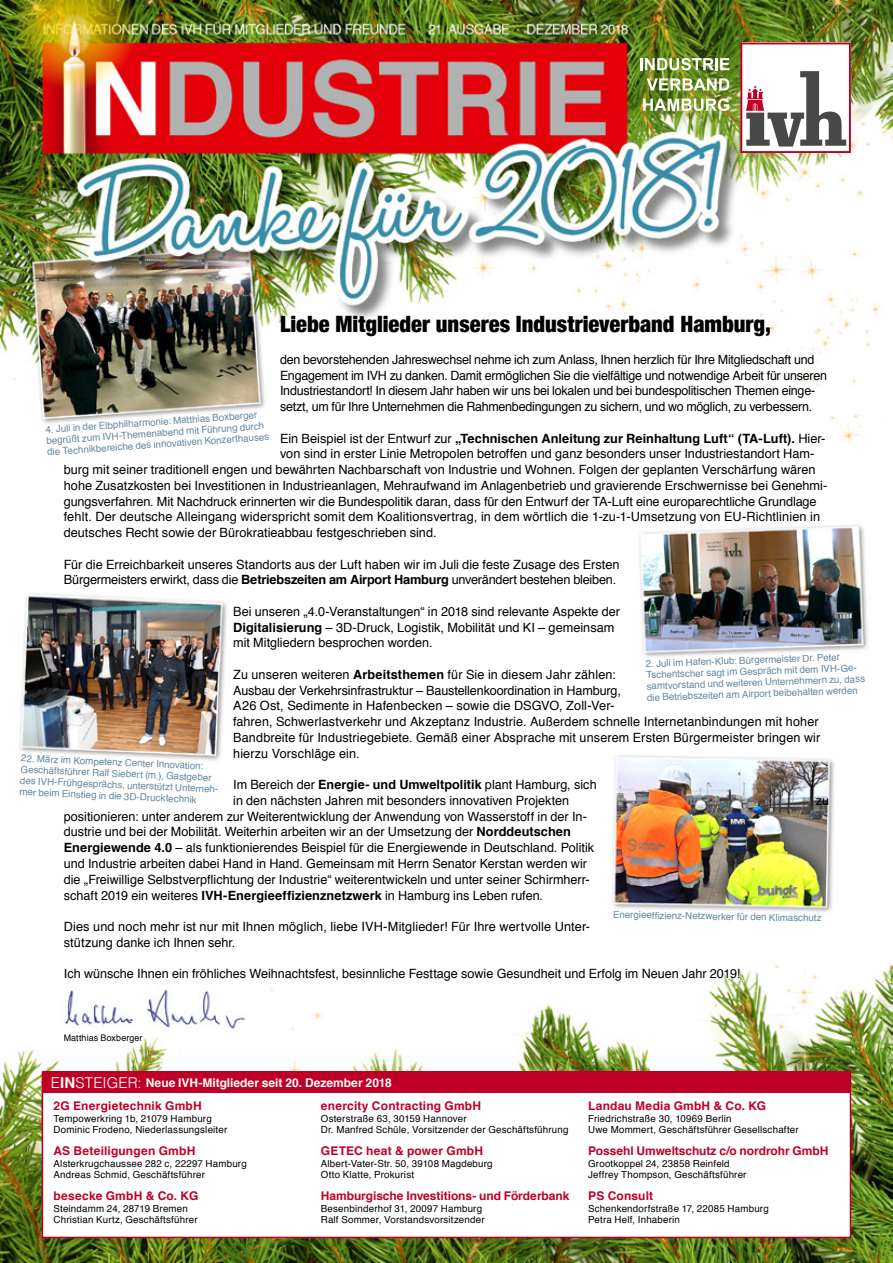
<style>
.page{position:relative;width:893px;height:1263px;background:#fff}
.page>*{position:absolute;margin:0;border:0;box-sizing:border-box;transform-origin:0 0}
.t1{font:900 condensed 22.5px "Helvetica Neue";color:#000}
.t2{font:12.75px/15.8px "Helvetica";color:#000}
.t3{font:12.75px/15.8px "Helvetica";letter-spacing:-.02em;color:#000}
.t4{font:700 12.75px "Helvetica";color:#000}
.t5{font:700 12px "Helvetica";letter-spacing:.01em;color:#be0027}
.t6{font:700 12px "Helvetica";color:#fff}
.t7{font:9.75px/11.2px "Helvetica";letter-spacing:.02em;color:#000}
.t8{font:9.75px/11.2px "Helvetica";color:#6388a1}
.t9{font:9px "Helvetica";letter-spacing:.01em;color:#000}
.s1{font-weight:400}
.s2{font-weight:700}
.s3{font-weight:300;font-size:15px}
.s4{font-size:15px}
</style>
<div class="page">
<img style="left:0;top:0;width:893px;height:1263px">
<div style="left:42px;top:1072px;width:809px;height:166px;background:#fff;border:2px solid #be0027"></div>
<svg style="left:740px;top:43px;width:111px;height:110px"></svg>
<svg style="left:640px;top:58px;width:89px;height:12px"></svg>
<svg style="left:647px;top:78px;width:82px;height:12px"></svg>
<svg style="left:643px;top:98px;width:86px;height:13px"></svg>
<div style="left:42px;top:1071px;width:808px;height:22px;background:#be0027"></div>
<h1 class="t1" style="left:280px;top:306px;width:492px">Liebe Mitglieder unseres Industrieverband Hamburg,</h1>
<p class="t3" style="left:280px;top:352px;width:548px">den bevorstehenden Jahreswechsel nehme ich zum Anlass, Ihnen herzlich für Ihre Mitgliedschaft und Engagement im IVH zu danken. Damit ermöglichen Sie die vielfältige und notwendige Arbeit für unseren Industriestandort! In diesem Jahr haben wir uns bei lokalen und bei bundespolitischen Themen einge&shy;setzt, um für Ihre Unternehmen die Rahmenbedingungen zu sichern, und wo möglich, zu verbessern.</p>
<p class="t4" style="left:280px;top:428px;width:547px"><span class="s1">Ein Beispiel ist der Entwurf zur</span> „Technischen Anleitung zur Reinhaltung Luft“ (TA-Luft). <span class="s1">Hier-</span></p>
<p class="t2" style="left:280px;top:446px;width:536px">von sind in erster Linie Metropolen betroffen und ganz besonders unser Industriestandort Ham-</p>
<p class="t2" style="left:64px;top:462px;width:753px">burg mit seiner traditionell engen und bewährten Nachbarschaft von Industrie und Wohnen. Folgen der geplanten Verschärfung wären</p>
<p class="t2" style="left:64px;top:478px;width:765px">hohe Zusatzkosten bei Investitionen in Industrieanlagen, Mehraufwand im Anlagenbetrieb und gravierende Erschwernisse bei Genehmi-</p>
<p class="t2" style="left:64px;top:494px;width:754px">gungsverfahren. Mit Nachdruck erinnerten wir die Bundespolitik daran, dass für den Entwurf der TA-Luft eine europarechtliche Grundlage</p>
<p class="t2" style="left:64px;top:509px;width:758px">fehlt. Der deutsche Alleingang widerspricht somit dem Koalitionsvertrag, in dem wörtlich die 1-zu-1-Umsetzung von EU-Richtlinien in</p>
<p class="t2" style="left:64px;top:525px;width:374px">deutsches Recht sowie der Bürokratieabbau festgeschrieben sind.</p>
<p class="t2" style="left:64px;top:557px;width:557px">Für die Erreichbarkeit unseres Standorts aus der Luft haben wir im Juli die feste Zusage des Ersten<br>Bürgermeisters erwirkt, dass die <span class="s2">Betriebszeiten am Airport Hamburg</span> unverändert bestehen bleiben.</p>
<p class="t2" style="left:233px;top:604px;width:388px">Bei unseren „4.0-Veranstaltungen“ in 2018 sind relevante Aspekte der<br><span class="s2">Digitalisierung</span> – 3D-Druck, Logistik, Mobilität und KI – gemeinsam mit Mitgliedern besprochen worden.</p>
<p class="t2" style="left:233px;top:667px;width:589px">Zu unseren weiteren <span class="s2">Arbeitsthemen</span> für Sie in diesem Jahr zählen:<br>Ausbau der Verkehrsinfrastruktur – Baustellenkoordination in Hamburg,<br>A26 Ost, Sedimente in Hafenbecken – sowie die DSGVO, Zoll-Ver-<br>fahren, Schwerlastverkehr und Akzeptanz Industrie. Außerdem schnelle Internetanbindungen mit hoher Bandbreite für Industriegebiete. Gemäß einer Absprache mit unserem Ersten Bürgermeister bringen wir hierzu Vorschläge ein.</p>
<p class="t2" style="left:233px;top:777px;width:365px">Im Bereich der <span class="s2">Energie- und Umweltpolitik</span> plant Hamburg, sich in den nächsten Jahren mit besonders innovativen Projekten</p>
<p class="t8" style="left:45px;top:424px;width:224px;rotate:-4deg">4. Juli in der Elbphilharmonie: Matthias Boxberger begrüßt zum IVH-Themenabend mit Führung durch die Technikbereiche des innovativen Konzerthauses</p>
<p class="t8" style="left:646px;top:658px;width:220px;rotate:-2deg">2. Juli im Hafen-Klub: Bürgermeister Dr. Peter Tschentscher sagt im Gespräch mit dem IVH-Ge&shy;samtvorstand und weiteren Unternehmern zu, dass die Betriebszeiten am Airport beibehalten werden</p>
<p class="t8" style="left:21px;top:753px;width:200px;rotate:2deg">22. März im Kompetenz Center Innovation:<br>Geschäftsführer Ralf Siebert (m.), Gastgeber des IVH-Frühgesprächs, unterstützt Unterneh&shy;mer beim Einstieg in die 3D-Drucktechnik</p>
<p class="t2" style="left:816px;top:793px;width:15px">zu</p>
<p class="t2" style="left:64px;top:809px;width:532px">positionieren: unter anderem zur Weiterentwicklung der Anwendung von Wasserstoff in der In&shy;dustrie und bei der Mobilität. Weiterhin arbeiten wir an der Umsetzung der <span class="s2">Norddeutschen Energiewende 4.0</span> – als funktionierendes Beispiel für die Energiewende in Deutschland. Politik und Industrie arbeiten dabei Hand in Hand. Gemeinsam mit Herrn Senator Kerstan werden wir die „Freiwillige Selbstverpflichtung der Industrie“ weiterentwickeln und unter seiner Schirmherr&shy;schaft 2019 ein weiteres <span class="s2">IVH-Energieeffizienznetzwerk</span> in Hamburg ins Leben rufen.</p>
<p class="t2" style="left:64px;top:919px;width:528px">Dies und noch mehr ist nur mit Ihnen möglich, liebe IVH-Mitglieder! Für Ihre wertvolle Unter&shy;stützung danke ich Ihnen sehr.</p>
<p class="t2" style="left:64px;top:966px;width:678px">Ich wünsche Ihnen ein fröhliches Weihnachtsfest, besinnliche Festtage sowie Gesundheit und Erfolg im Neuen Jahr 2019!</p>
<p class="t8" style="left:613px;top:909px;width:210px;rotate:1deg">Energieeffi zienz-Netzwerker für den Klimaschutz</p>
<p class="t9" style="left:64px;top:1031px;width:80px">Matthias Boxberger</p>
<p class="t6" style="left:51px;top:1073px;width:342px"><span class="s3">E</span><span class="s4">IN</span><span class="s3">STEIGER:</span> Neue IVH-Mitglieder seit 20. Dezember 2018</p>
<p class="t5" style="left:54px;top:1096px;width:150px">2G Energietechnik GmbH</p>
<p class="t7" style="left:54px;top:1113px;width:175px">Tempowerkring 1b, 21079 Hamburg<br>Dominic Frodeno, Niederlassungsleiter</p>
<p class="t5" style="left:54px;top:1141px;width:143px">AS Beteiligungen GmbH</p>
<p class="t7" style="left:54px;top:1158px;width:195px">Alsterkrugchaussee 282 c, 22297 Hamburg<br>Andreas Schmid, Geschäftsführer</p>
<p class="t5" style="left:54px;top:1186px;width:146px">besecke GmbH &amp; Co. KG</p>
<p class="t7" style="left:54px;top:1203px;width:146px">Steindamm 24, 28719 Bremen<br>Christian Kurtz, Geschäftsführer</p>
<p class="t5" style="left:321px;top:1096px;width:162px">enercity Contracting GmbH</p>
<p class="t7" style="left:321px;top:1113px;width:249px">Osterstraße 63, 30159 Hannover<br>Dr. Manfred Schüle, Vorsitzender der Geschäftsführung</p>
<p class="t5" style="left:321px;top:1141px;width:164px">GETEC heat &amp; power GmbH</p>
<p class="t7" style="left:321px;top:1158px;width:173px">Albert-Vater-Str. 50, 39108 Magdeburg<br>Otto Klatte, Prokurist</p>
<p class="t5" style="left:321px;top:1186px;width:250px">Hamburgische Investitions- und Förderbank</p>
<p class="t7" style="left:321px;top:1203px;width:165px">Besenbinderhof 31, 20097 Hamburg<br>Ralf Sommer, Vorstandsvorsitzender</p>
<p class="t5" style="left:588px;top:1096px;width:180px">Landau Media GmbH &amp; Co. KG</p>
<p class="t7" style="left:588px;top:1113px;width:212px">Friedrichstraße 30, 10969 Berlin<br>Uwe Mommert, Geschäftsführer Gesellschafter</p>
<p class="t5" style="left:588px;top:1141px;width:242px">Possehl Umweltschutz c/o nordrohr GmbH</p>
<p class="t7" style="left:588px;top:1158px;width:160px">Grootkoppel 24, 23858 Reinfeld<br>Jeffrey Thompson, Geschäftsführer</p>
<p class="t5" style="left:588px;top:1186px;width:67px">PS Consult</p>
<p class="t7" style="left:588px;top:1203px;width:182px">Schenkendorfstraße 17, 22085 Hamburg<br>Petra Helf, Inhaberin</p>
</div>
